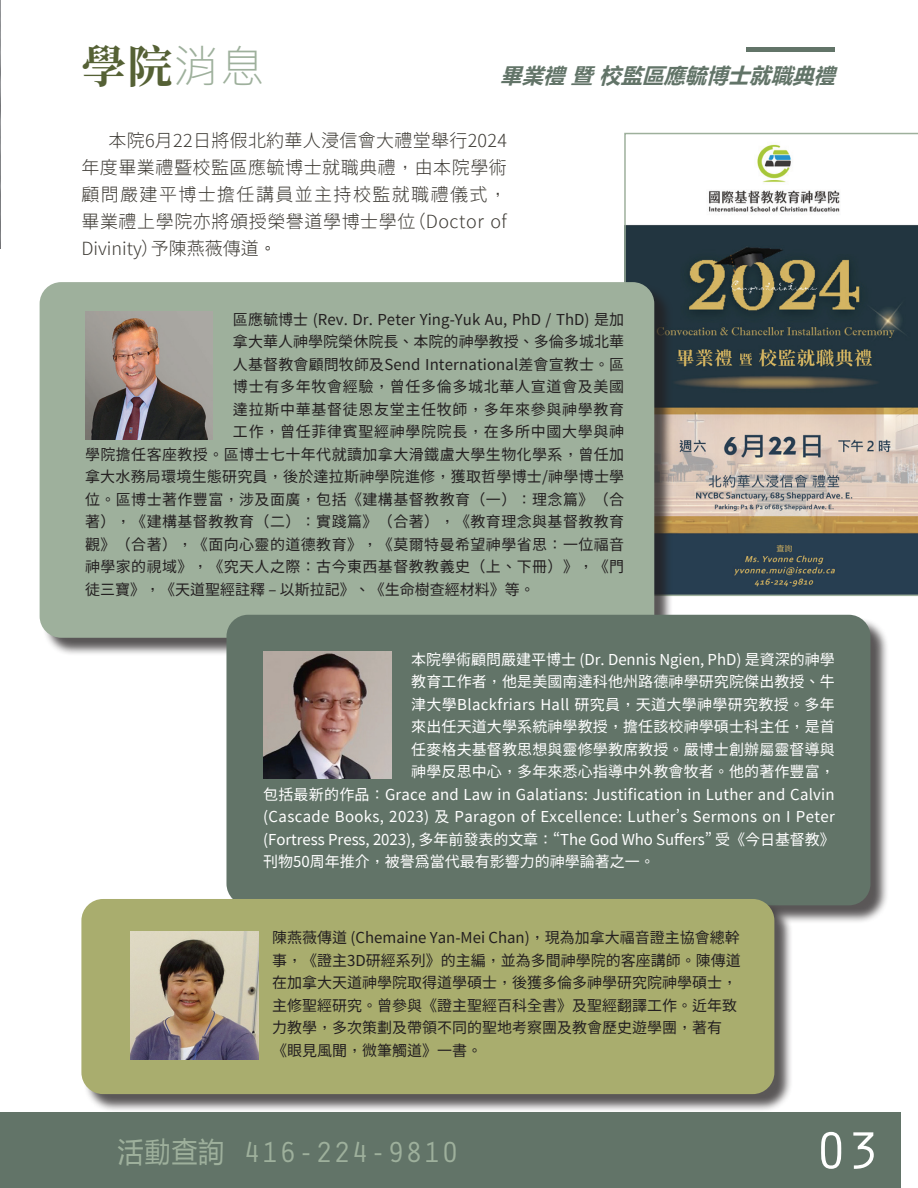
<style>
.page{position:relative;width:918px;height:1188px;background:#fff}
.page>*{position:absolute;margin:0;border:0;box-sizing:border-box;transform-origin:0 0}
.t1{font:54px "Orator Std";color:#fff}
.t2{font:700 45px "Source Han Serif TC";color:#556135}
.t3{font:30px "Orator Std";color:#9eb09c}
.t4{font:italic 700 21px "Microsoft Ya Hei";color:#627468}
.t5{font:300 18px/27px "Taipei Sans TC Beta";letter-spacing:.035em;color:#3e3b35;text-align:justify}
.t6{font:15px "Taipei Sans TC Beta";letter-spacing:.01em;color:#fff}
.t7{font:15px/22.5px "Taipei Sans TC Beta";letter-spacing:.01em;color:#231f20}
.t8{font:15px "Taipei Sans TC Beta";letter-spacing:.03em;color:#231f20}
.t9{font:15px "Taipei Sans TC Beta";letter-spacing:.045em;color:#231f20}
.s1{font-family:"Microsoft Jheng Hei";font-weight:300;color:#9eb09c}
.s2{font-family:"Microsoft Ya Hei";font-size:28.5px}
</style>
<div class="page">
<img style="left:0;top:0;width:1px;height:248px">
<div style="left:747px;top:47px;width:88px;height:5px;background:#627468"></div>
<div style="left:0;top:1113px;width:901px;height:75px;background:#627468"></div>
<svg style="left:624px;top:133px;width:294px;height:463px"></svg>
<div style="left:42px;top:284px;width:631px;height:372px;background:#231f20;opacity:.75"></div>
<div style="left:40px;top:282px;width:614px;height:356px;background:#9eb09c;border-radius:22px"></div>
<div style="left:229px;top:617px;width:660px;height:307px;background:#231f20;opacity:.75"></div>
<div style="left:226px;top:615px;width:644px;height:290px;background:#627468;border-radius:22px"></div>
<div style="left:84px;top:901px;width:709px;height:212px;background:#231f20;opacity:.75"></div>
<div style="left:81px;top:899px;width:693px;height:195px;background:#a9ad6e;border-radius:22px"></div>
<img style="left:130px;top:932px;width:128px;height:127px">
<img style="left:85px;top:311px;width:128px;height:128px">
<img style="left:263px;top:651px;width:128px;height:128px">
<h2 class="t2" style="left:81px;top:41px;width:185px">學院<span class="s1">消息</span></h2>
<h3 class="t4" style="left:501px;top:61px;width:343px">畢業禮 暨 校監區應毓博士就職典禮</h3>
<p class="t5" style="left:81px;top:127px;width:427px;text-indent:27px">本院6月22日將假北約華人浸信會大禮堂舉行2024年度畢業禮暨校監區應毓博士就職典禮，由本院學術顧問嚴建平博士擔任講員並主持校監就職禮儀式，畢業禮上學院亦將頒授榮譽道學博士學位（Doctor of Divinity）予陳燕薇傳道。</p>
<p class="t7" style="left:233px;top:309px;width:393px">區應毓博士 (Rev. Dr. Peter Ying-Yuk Au, PhD / ThD) 是加</p>
<p class="t7" style="left:233px;top:331px;width:393px">拿大華人神學院榮休院長、本院的神學教授、多倫多城北華</p>
<p class="t7" style="left:233px;top:354px;width:393px">人基督教會顧問牧師及Send International差會宣教士。區</p>
<p class="t9" style="left:233px;top:378px;width:393px">博士有多年牧會經驗，曾任多倫多城北華人宣道會及美國</p>
<p class="t9" style="left:233px;top:401px;width:393px">達拉斯中華基督徒恩友堂主任牧師，多年來參與神學教育</p>
<p class="t9" style="left:233px;top:423px;width:393px">工作，曾任菲律賓聖經神學院院長，在多所中國大學與神</p>
<p class="t8" style="left:85px;top:446px;width:541px">學院擔任客座教授。區博士七十年代就讀加拿大滑鐵盧大學生物化學系，曾任加</p>
<p class="t7" style="left:85px;top:466px;width:541px">拿大水務局環境生態研究員，後於達拉斯神學院進修，獲取哲學博士/神學博士學</p>
<p class="t8" style="left:85px;top:491px;width:541px">位。區博士著作豐富，涉及面廣，包括《建構基督教教育（一）：理念篇》（合</p>
<p class="t8" style="left:85px;top:513px;width:541px">著），《建構基督教教育（二）：實踐篇》（合著），《教育理念與基督教教育</p>
<p class="t8" style="left:85px;top:536px;width:541px">觀》（合著），《面向心靈的道德教育》，《莫爾特曼希望神學省思：一位福音</p>
<p class="t8" style="left:85px;top:558px;width:541px">神學家的視域》，《究天人之際：古今東西基督教教義史（上、下冊）》，《門</p>
<p class="t7" style="left:85px;top:579px;width:451px">徒三寶》，《天道聖經註釋 – 以斯拉記》、《生命樹查經材料》等。</p>
<p class="t6" style="left:411px;top:651px;width:425px">本院學術顧問嚴建平博士 (Dr. Dennis Ngien, PhD) 是資深的神學</p>
<p class="t6" style="left:411px;top:673px;width:425px">教育工作者，他是美國南達科他州路德神學研究院傑出教授、牛</p>
<p class="t6" style="left:411px;top:696px;width:425px">津大學Blackfriars Hall 研究員，天道大學神學研究教授。多年</p>
<p class="t6" style="left:411px;top:718px;width:425px">來出任天道大學系統神學教授，擔任該校神學碩士科主任，是首</p>
<p class="t6" style="left:411px;top:741px;width:425px">任麥格夫基督教思想與靈修學教席教授。嚴博士創辦屬靈督導與</p>
<p class="t6" style="left:411px;top:763px;width:425px">神學反思中心，多年來悉心指導中外教會牧者。他的著作豐富，</p>
<p class="t6" style="left:263px;top:786px;width:573px">包括最新的作品：Grace and Law in Galatians: Justification in Luther and Calvin</p>
<p class="t6" style="left:263px;top:808px;width:573px">(Cascade Books, 2023) 及 Paragon of Excellence: Luther’s Sermons on I Peter</p>
<p class="t6" style="left:263px;top:831px;width:573px">(Fortress Press, 2023), 多年前發表的文章：“The God Who Suffers” 受《今日基督教》</p>
<p class="t6" style="left:263px;top:853px;width:393px">刊物50周年推介，被譽爲當代最有影響力的神學論著之一。</p>
<p class="t7" style="left:272px;top:927px;width:470px">陳燕薇傳道 (Chemaine Yan-Mei Chan)，現為加拿大福音證主協會總幹事，《證主3D研經系列》的主編，並為多間神學院的客座講師。陳傳道在加拿大天道神學院取得道學碩士，後獲多倫多神學研究院神學碩士，主修聖經研究。曾參與《證主聖經百科全書》及聖經翻譯工作。近年致力教學，多次策劃及帶領不同的聖地考察團及教會歷史遊學團，著有《眼見風聞，微筆觸道》一書。</p>
<h3 class="t3" style="left:118px;top:1130px;width:343px"><span class="s2">活動查詢</span> 416-224-9810</h3>
<h1 class="t1" style="left:815px;top:1112px;width:66px">03</h1>
</div>
